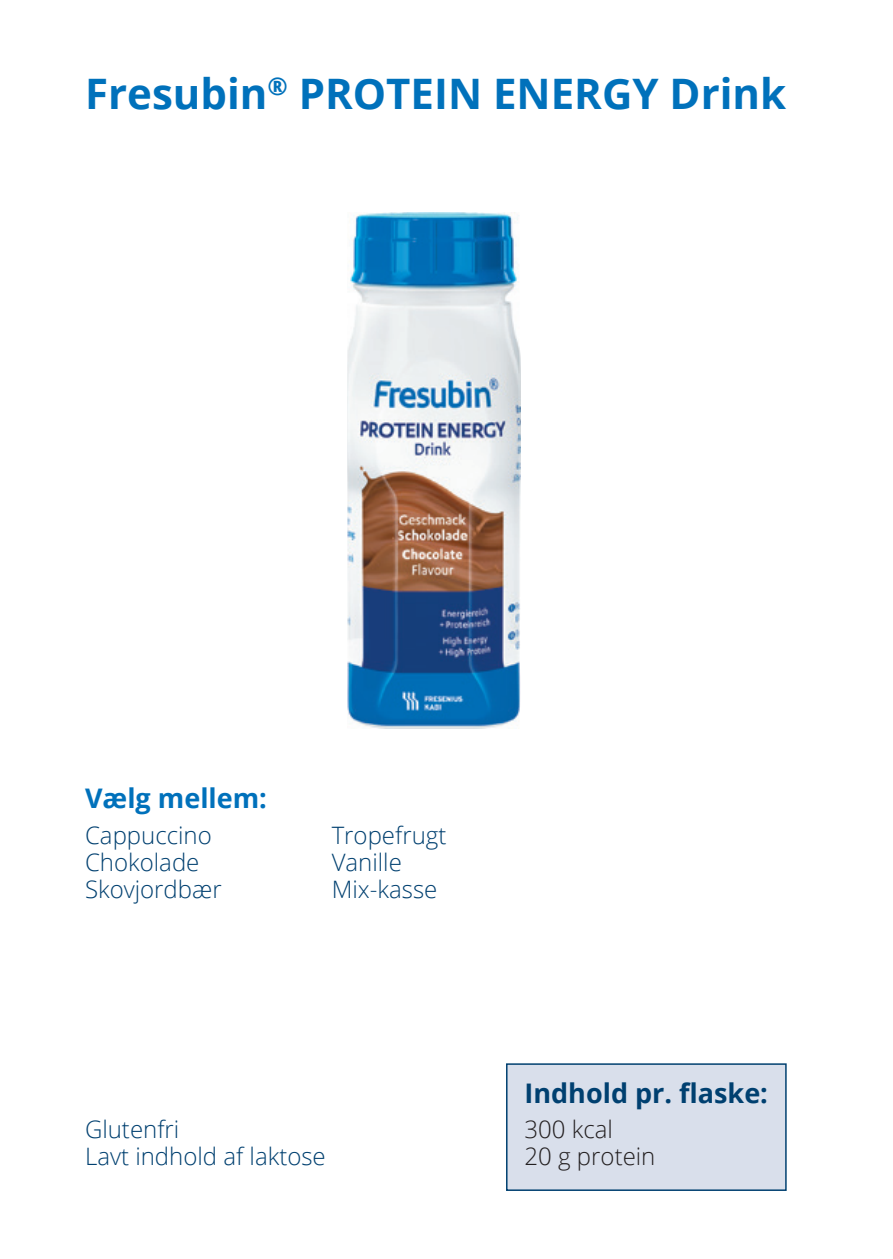
<style>
.page{position:relative;width:893px;height:1259px;background:#fff}
.page>*{position:absolute;margin:0;border:0;box-sizing:border-box;transform-origin:0 0}
.t1{font:700 42px "Open Sans";color:#0071bb}
.t2{font:700 27px "Open Sans";color:#004070}
.t3{font:700 27px "Open Sans";color:#0071bb}
.t4{font:300 24px/27px "Open Sans";color:#004070}
.t5{font:300 24px/27px "Open Sans";color:#231f20}
</style>
<div class="page">
<img style="left:347px;top:213px;width:173px;height:515px">
<div style="left:507px;top:1064px;width:279px;height:126px;background:#d9dfeb"></div>
<div style="left:506px;top:1063px;width:281px;height:128px;border:2px solid #004070"></div>
<h1 class="t1" style="left:85px;top:64px;width:703px">Fresubin<sup>®</sup> PROTEIN ENERGY Drink</h1>
<p class="t3" style="left:85px;top:778px;width:183px">Vælg mellem:</p>
<p class="t4" style="left:85px;top:820px;width:128px">Cappuccino</p>
<p class="t4" style="left:332px;top:820px;width:116px">Tropefrugt</p>
<p class="t4" style="left:85px;top:847px;width:116px">Chokolade</p>
<p class="t4" style="left:332px;top:847px;width:72px">Vanille</p>
<p class="t4" style="left:85px;top:874px;width:138px">Skovjordbær</p>
<p class="t4" style="left:332px;top:874px;width:107px">Mix-kasse</p>
<p class="t4" style="left:85px;top:1115px;width:242px">Glutenfri<br>Lavt indhold af laktose</p>
<p class="t2" style="left:524px;top:1073px;width:245px">Indhold pr. flaske:</p>
<p class="t5" style="left:524px;top:1115px;width:132px">300 kcal<br>20 g protein</p>
</div>
